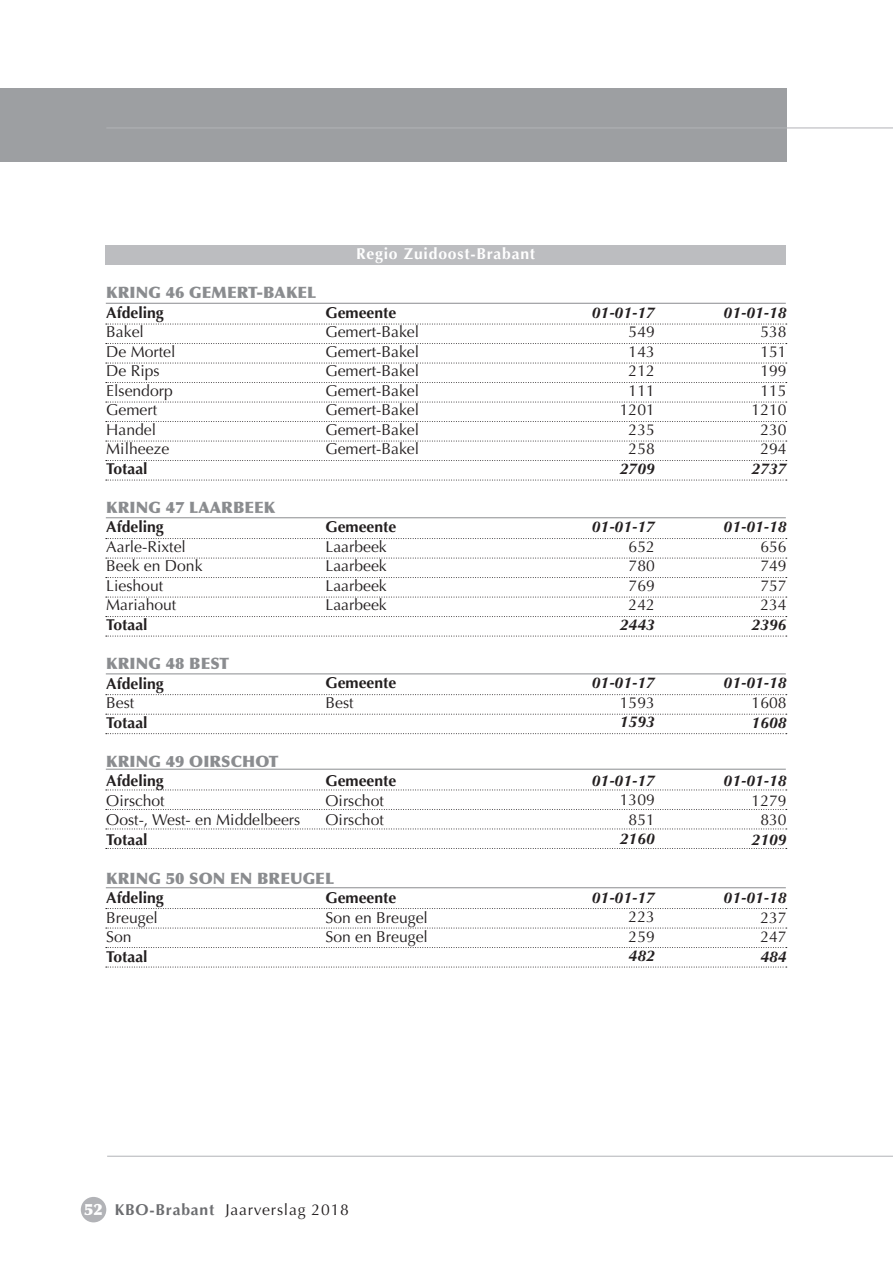
<style>
.page{position:relative;width:893px;height:1263px;background:#fff}
.page>*{position:absolute;margin:0;border:0;box-sizing:border-box;transform-origin:0 0}
.t1{font:15.75px/19.5px "Optima";color:#231f20}
.t2{font:italic 700 15.75px "Optima";color:#231f20}
.t3{font:700 15.75px "Optima";color:#231f20}
.t4{font:900 15.75px "Optima";letter-spacing:.005em;color:#8a8c8f}
.t5{font:15.75px "Optima";letter-spacing:.05em;color:#231f20}
.t6{font:700 15.75px "Optima";letter-spacing:.05em;color:#fff}
.s1{font-weight:900;color:#fff}
.s2{font-weight:700;color:#6c6d70}
</style>
<div class="page">
<div style="left:81px;top:1197px;width:25px;height:25px;background:#b2b3b7;border-radius:50%"></div>
<div style="left:0;top:128px;width:787px;height:34px;background:#9d9fa2"></div>
<div style="left:0;top:89px;width:787px;height:39px;background:#9d9fa2"></div>
<hr style="left:106px;top:128px;width:787px;height:1px;background:#b2b3b7">
<hr style="left:107px;top:1156px;width:786px;height:1px;background:#b2b3b7">
<div style="left:105px;top:245px;width:681px;height:20px;background:#bcbdc0"></div>
<svg style="left:106px;top:324px;width:681px;height:1px"></svg>
<svg style="left:106px;top:538px;width:681px;height:1px"></svg>
<svg style="left:106px;top:694px;width:681px;height:1px"></svg>
<svg style="left:106px;top:789px;width:681px;height:1px"></svg>
<svg style="left:106px;top:908px;width:681px;height:1px"></svg>
<svg style="left:106px;top:343px;width:681px;height:1px"></svg>
<svg style="left:106px;top:558px;width:681px;height:1px"></svg>
<svg style="left:106px;top:714px;width:681px;height:1px"></svg>
<svg style="left:106px;top:809px;width:681px;height:1px"></svg>
<svg style="left:106px;top:928px;width:681px;height:1px"></svg>
<svg style="left:106px;top:363px;width:681px;height:1px"></svg>
<svg style="left:106px;top:577px;width:681px;height:1px"></svg>
<svg style="left:106px;top:733px;width:681px;height:1px"></svg>
<svg style="left:106px;top:828px;width:681px;height:1px"></svg>
<svg style="left:106px;top:848px;width:681px;height:1px"></svg>
<svg style="left:106px;top:947px;width:681px;height:1px"></svg>
<svg style="left:106px;top:967px;width:681px;height:1px"></svg>
<svg style="left:106px;top:382px;width:681px;height:1px"></svg>
<svg style="left:106px;top:597px;width:681px;height:1px"></svg>
<svg style="left:106px;top:402px;width:681px;height:1px"></svg>
<svg style="left:106px;top:616px;width:681px;height:1px"></svg>
<svg style="left:106px;top:421px;width:681px;height:1px"></svg>
<svg style="left:106px;top:636px;width:681px;height:1px"></svg>
<svg style="left:106px;top:441px;width:681px;height:1px"></svg>
<svg style="left:106px;top:460px;width:681px;height:1px"></svg>
<svg style="left:106px;top:480px;width:681px;height:1px"></svg>
<hr style="left:106px;top:303px;width:680px;height:1px;background:#8a8c8f">
<hr style="left:106px;top:517px;width:680px;height:1px;background:#8a8c8f">
<hr style="left:106px;top:673px;width:680px;height:1px;background:#8a8c8f">
<hr style="left:106px;top:769px;width:680px;height:1px;background:#8a8c8f">
<hr style="left:106px;top:887px;width:680px;height:1px;background:#8a8c8f">
<p class="t4" style="left:106px;top:283px;width:211px">KRING 46 GEMERT-BAKEL</p>
<p class="t3" style="left:106px;top:303px;width:59px">Afdeling</p>
<p class="t1" style="left:106px;top:323px;width:71px">Bakel<br>De Mortel<br>De Rips<br>Elsendorp<br>Gemert<br>Handel<br>Milheeze</p>
<p class="t3" style="left:106px;top:459px;width:43px">Totaal</p>
<p class="t6" style="left:356px;top:245px;width:181px">Regio Zuidoost-Brabant</p>
<p class="t3" style="left:325px;top:303px;width:72px">Gemeente</p>
<p class="t1" style="left:325px;top:323px;width:95px;text-align:justify">Gemert-Bakel Gemert-Bakel Gemert-Bakel Gemert-Bakel Gemert-Bakel Gemert-Bakel Gemert-Bakel</p>
<p class="t4" style="left:106px;top:498px;width:170px">KRING 47 LAARBEEK</p>
<p class="t3" style="left:106px;top:518px;width:59px">Afdeling</p>
<p class="t1" style="left:106px;top:537px;width:98px">Aarle-Rixtel<br>Beek en Donk<br>Lieshout<br>Mariahout</p>
<p class="t3" style="left:106px;top:615px;width:43px">Totaal</p>
<p class="t4" style="left:106px;top:654px;width:124px">KRING 48 BEST</p>
<p class="t3" style="left:106px;top:674px;width:59px">Afdeling</p>
<p class="t1" style="left:106px;top:693px;width:30px">Best</p>
<p class="t3" style="left:106px;top:713px;width:43px">Totaal</p>
<p class="t3" style="left:325px;top:518px;width:72px">Gemeente</p>
<p class="t1" style="left:325px;top:537px;width:63px;text-align:justify">Laarbeek Laarbeek Laarbeek Laarbeek</p>
<p class="t3" style="left:325px;top:674px;width:72px">Gemeente</p>
<p class="t1" style="left:325px;top:693px;width:30px">Best</p>
<p class="t4" style="left:106px;top:751px;width:174px">KRING 49 OIRSCHOT</p>
<p class="t3" style="left:106px;top:771px;width:59px">Afdeling</p>
<p class="t1" style="left:106px;top:791px;width:196px">Oirschot<br>Oost-, West- en Middelbeers</p>
<p class="t3" style="left:106px;top:830px;width:43px">Totaal</p>
<p class="t3" style="left:325px;top:771px;width:72px">Gemeente</p>
<p class="t1" style="left:325px;top:791px;width:60px">Oirschot<br>Oirschot</p>
<p class="t4" style="left:106px;top:868px;width:229px">KRING 50 SON EN BREUGEL</p>
<p class="t3" style="left:106px;top:888px;width:59px">Afdeling</p>
<p class="t1" style="left:106px;top:908px;width:53px">Breugel<br>Son</p>
<p class="t3" style="left:106px;top:947px;width:43px">Totaal</p>
<p class="t3" style="left:325px;top:888px;width:72px">Gemeente</p>
<p class="t1" style="left:325px;top:908px;width:104px">Son en Breugel<br>Son en Breugel</p>
<p class="t2" style="left:592px;top:303px;width:65px">01-01-17</p>
<p class="t1" style="left:620px;top:323px;width:37px;text-align:center">549<br>143<br>212<br>111<br>1201<br>235<br>258</p>
<p class="t2" style="left:620px;top:459px;width:37px">2709</p>
<p class="t2" style="left:592px;top:518px;width:65px">01-01-17</p>
<p class="t1" style="left:629px;top:537px;width:28px;text-align:justify">652<br>780<br>769<br>242</p>
<p class="t2" style="left:620px;top:615px;width:37px">2443</p>
<p class="t2" style="left:592px;top:674px;width:65px">01-01-17</p>
<p class="t1" style="left:620px;top:693px;width:37px">1593</p>
<p class="t2" style="left:620px;top:713px;width:37px">1593</p>
<p class="t2" style="left:592px;top:771px;width:65px">01-01-17</p>
<p class="t1" style="left:620px;top:790px;width:37px;text-align:center">1309<br>851</p>
<p class="t2" style="left:620px;top:830px;width:37px">2160</p>
<p class="t2" style="left:592px;top:888px;width:65px">01-01-17</p>
<p class="t1" style="left:629px;top:907px;width:28px">223<br>259</p>
<p class="t2" style="left:629px;top:947px;width:28px">482</p>
<p class="t2" style="left:724px;top:303px;width:65px">01-01-18</p>
<p class="t1" style="left:752px;top:323px;width:37px;text-align:center">538<br>151<br>199<br>115<br>1210<br>230<br>294</p>
<p class="t2" style="left:752px;top:459px;width:37px">2737</p>
<p class="t2" style="left:724px;top:518px;width:65px">01-01-18</p>
<p class="t1" style="left:760px;top:537px;width:28px;text-align:justify">656<br>749<br>757<br>234</p>
<p class="t2" style="left:752px;top:615px;width:37px">2396</p>
<p class="t2" style="left:724px;top:674px;width:65px">01-01-18</p>
<p class="t1" style="left:752px;top:693px;width:37px">1608</p>
<p class="t2" style="left:752px;top:713px;width:37px">1608</p>
<p class="t2" style="left:724px;top:771px;width:65px">01-01-18</p>
<p class="t1" style="left:752px;top:791px;width:37px;text-align:center">1279<br>830</p>
<p class="t2" style="left:752px;top:830px;width:37px">2109</p>
<p class="t2" style="left:724px;top:888px;width:65px">01-01-18</p>
<p class="t1" style="left:760px;top:908px;width:28px">237<br>247</p>
<p class="t2" style="left:760px;top:947px;width:28px">484</p>
<p class="t5" style="left:84px;top:1200px;width:266px"><span class="s1">52</span> <span class="s2">KBO-Brabant</span> Jaarverslag 2018</p>
</div>
